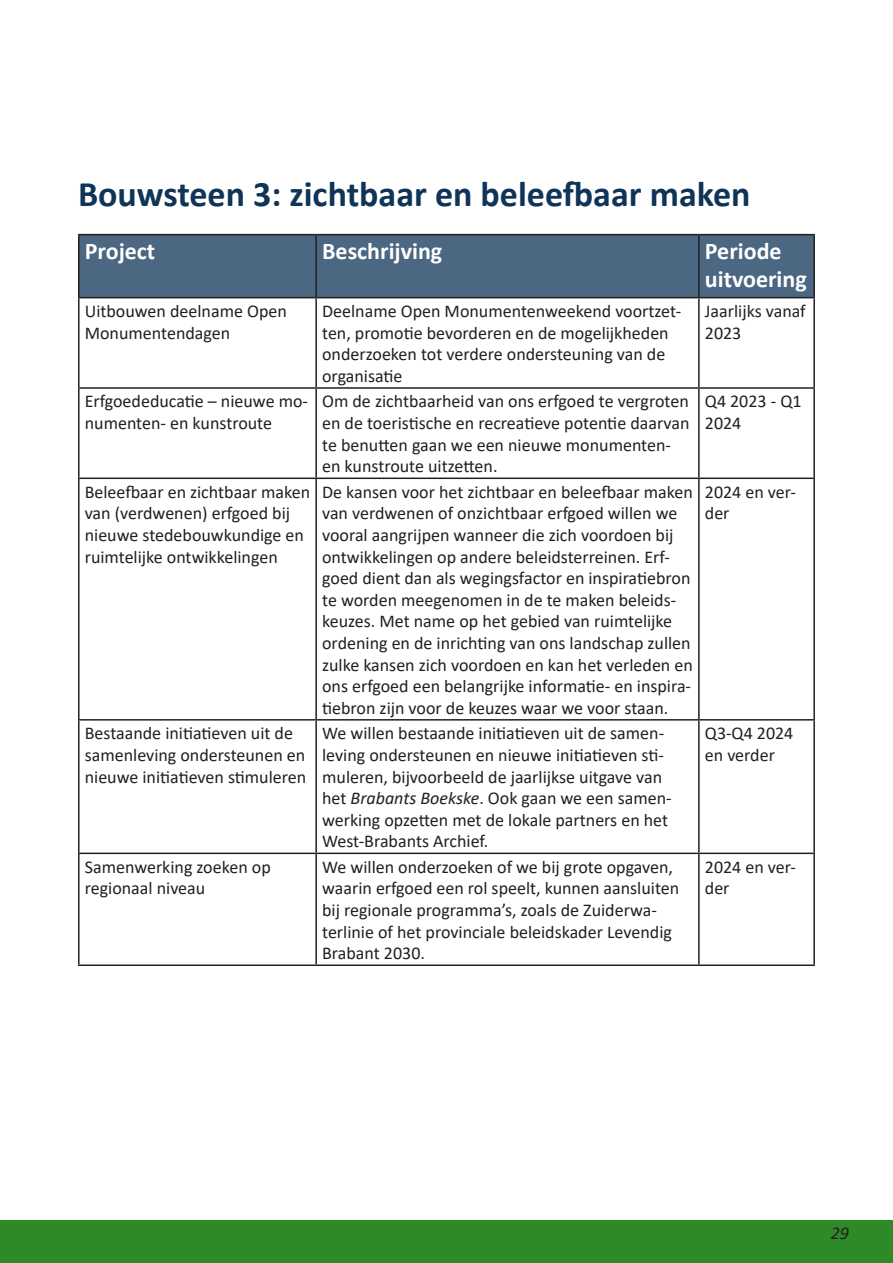
<style>
.page{position:relative;width:893px;height:1263px;background:#fff}
.page>*{position:absolute;margin:0;border:0;box-sizing:border-box;transform-origin:0 0}
.t1{font:700 36px "Calibri";color:#0f3457}
.t2{font:700 24px/28.8px "Calibri";color:#fff}
.t3{font:18px/21.6px "Calibri";color:#231f20}
.t4{font:italic 18px "Calibri";color:#231f20}
.s1{font-style:italic}
</style>
<div class="page">
<div style="left:0;top:1220px;width:893px;height:43px;background:#2e8a26"></div>
<div style="left:80px;top:235px;width:733px;height:62px;background:#4b6781"></div>
<hr style="left:78px;top:234px;width:238px;height:1px;background:#231f20">
<hr style="left:78px;top:235px;width:2px;height:62px;background:#231f20">
<hr style="left:316px;top:234px;width:383px;height:1px;background:#231f20">
<hr style="left:315px;top:235px;width:2px;height:62px;background:#231f20">
<hr style="left:699px;top:234px;width:116px;height:1px;background:#231f20">
<hr style="left:698px;top:235px;width:2px;height:62px;background:#231f20">
<hr style="left:813px;top:235px;width:2px;height:62px;background:#231f20">
<hr style="left:78px;top:297px;width:238px;height:1px;background:#231f20">
<hr style="left:78px;top:298px;width:2px;height:89px;background:#231f20">
<hr style="left:316px;top:297px;width:383px;height:1px;background:#231f20">
<hr style="left:315px;top:298px;width:2px;height:89px;background:#231f20">
<hr style="left:699px;top:297px;width:116px;height:1px;background:#231f20">
<hr style="left:698px;top:298px;width:2px;height:89px;background:#231f20">
<hr style="left:813px;top:298px;width:2px;height:89px;background:#231f20">
<hr style="left:78px;top:387px;width:238px;height:2px;background:#231f20">
<hr style="left:78px;top:389px;width:2px;height:88px;background:#231f20">
<hr style="left:316px;top:387px;width:383px;height:2px;background:#231f20">
<hr style="left:315px;top:389px;width:2px;height:88px;background:#231f20">
<hr style="left:699px;top:387px;width:116px;height:2px;background:#231f20">
<hr style="left:698px;top:389px;width:2px;height:88px;background:#231f20">
<hr style="left:813px;top:389px;width:2px;height:88px;background:#231f20">
<hr style="left:78px;top:477px;width:238px;height:2px;background:#231f20">
<hr style="left:78px;top:479px;width:2px;height:240px;background:#231f20">
<hr style="left:316px;top:477px;width:383px;height:2px;background:#231f20">
<hr style="left:315px;top:479px;width:2px;height:240px;background:#231f20">
<hr style="left:699px;top:477px;width:116px;height:2px;background:#231f20">
<hr style="left:698px;top:479px;width:2px;height:240px;background:#231f20">
<hr style="left:813px;top:479px;width:2px;height:240px;background:#231f20">
<hr style="left:78px;top:719px;width:238px;height:1px;background:#231f20">
<hr style="left:78px;top:720px;width:2px;height:132px;background:#231f20">
<hr style="left:316px;top:719px;width:383px;height:1px;background:#231f20">
<hr style="left:315px;top:720px;width:2px;height:132px;background:#231f20">
<hr style="left:699px;top:719px;width:116px;height:1px;background:#231f20">
<hr style="left:698px;top:720px;width:2px;height:132px;background:#231f20">
<hr style="left:813px;top:720px;width:2px;height:132px;background:#231f20">
<hr style="left:78px;top:852px;width:238px;height:2px;background:#231f20">
<hr style="left:78px;top:854px;width:2px;height:110px;background:#231f20">
<hr style="left:316px;top:852px;width:383px;height:2px;background:#231f20">
<hr style="left:315px;top:854px;width:2px;height:110px;background:#231f20">
<hr style="left:699px;top:852px;width:116px;height:2px;background:#231f20">
<hr style="left:698px;top:854px;width:2px;height:110px;background:#231f20">
<hr style="left:813px;top:854px;width:2px;height:110px;background:#231f20">
<hr style="left:78px;top:964px;width:238px;height:2px;background:#231f20">
<hr style="left:316px;top:964px;width:383px;height:2px;background:#231f20">
<hr style="left:699px;top:964px;width:116px;height:2px;background:#231f20">
<p class="t1" style="left:78px;top:168px;width:674px">Bouwsteen 3: zichtbaar en beleefbaar maken</p>
<p class="t2" style="left:85px;top:236px;width:72px">Project</p>
<p class="t2" style="left:322px;top:236px;width:122px">Beschrijving</p>
<p class="t2" style="left:705px;top:236px;width:103px">Periode uitvoering</p>
<p class="t3" style="left:85px;top:300px;width:204px">Uitbouwen deelname Open<br>Monumentendagen</p>
<p class="t3" style="left:322px;top:300px;width:360px">Deelname Open Monumentenweekend voortzet&shy;ten, promotie bevorderen en de mogelijkheden onderzoeken tot verdere ondersteuning van de organisatie</p>
<p class="t3" style="left:705px;top:300px;width:102px">Jaarlijks vanaf<br>2023</p>
<p class="t3" style="left:85px;top:390px;width:225px">Erfgoededucatie – nieuwe mo&shy;numenten- en kunstroute</p>
<p class="t3" style="left:322px;top:390px;width:369px">Om de zichtbaarheid van ons erfgoed te vergroten en de toeristische en recreatieve potentie daarvan te benutten gaan we een nieuwe monumenten&shy;en kunstroute uitzetten.</p>
<p class="t3" style="left:705px;top:390px;width:98px">Q4 2023 - Q1<br>2024</p>
<p class="t3" style="left:85px;top:481px;width:227px">Beleefbaar en zichtbaar maken van (verdwenen) erfgoed bij nieuwe stedebouwkundige en ruimtelijke ontwikkelingen</p>
<p class="t3" style="left:322px;top:481px;width:372px">De kansen voor het zichtbaar en beleefbaar maken van verdwenen of onzichtbaar erfgoed willen we vooral aangrijpen wanneer die zich voordoen bij ontwikkelingen op andere beleidsterreinen. Erf&shy;goed dient dan als wegingsfactor en inspiratiebron te worden meegenomen in de te maken beleids&shy;keuzes. Met name op het gebied van ruimtelijke ordening en de inrichting van ons landschap zullen zulke kansen zich voordoen en kan het verleden en ons erfgoed een belangrijke informatie- en inspira&shy;tiebron zijn voor de keuzes waar we voor staan.</p>
<p class="t3" style="left:705px;top:481px;width:93px">2024 en ver&shy;der</p>
<p class="t3" style="left:85px;top:722px;width:223px">Bestaande initiatieven uit de samenleving ondersteunen en nieuwe initiatieven stimuleren</p>
<p class="t3" style="left:322px;top:722px;width:351px">We willen bestaande initiatieven uit de samen&shy;leving ondersteunen en nieuwe initiatieven sti&shy;muleren, bijvoorbeeld de jaarlijkse uitgave van het <span class="s1">Brabants Boekske</span>. Ook gaan we een samen&shy;werking opzetten met de lokale partners en het West-Brabants Archief.</p>
<p class="t3" style="left:705px;top:722px;width:90px">Q3-Q4 2024 en verder</p>
<p class="t3" style="left:85px;top:856px;width:187px">Samenwerking zoeken op</p>
<p class="t3" style="left:85px;top:877px;width:122px">regionaal niveau</p>
<p class="t3" style="left:322px;top:856px;width:359px">We willen onderzoeken of we bij grote opgaven, waarin erfgoed een rol speelt, kunnen aansluiten bij regionale programma’s, zoals de Zuiderwa&shy;terlinie of het provinciale beleidskader Levendig Brabant 2030.</p>
<p class="t3" style="left:705px;top:856px;width:93px">2024 en ver&shy;der</p>
<p class="t4" style="left:831px;top:1220px;width:19px">29</p>
</div>
